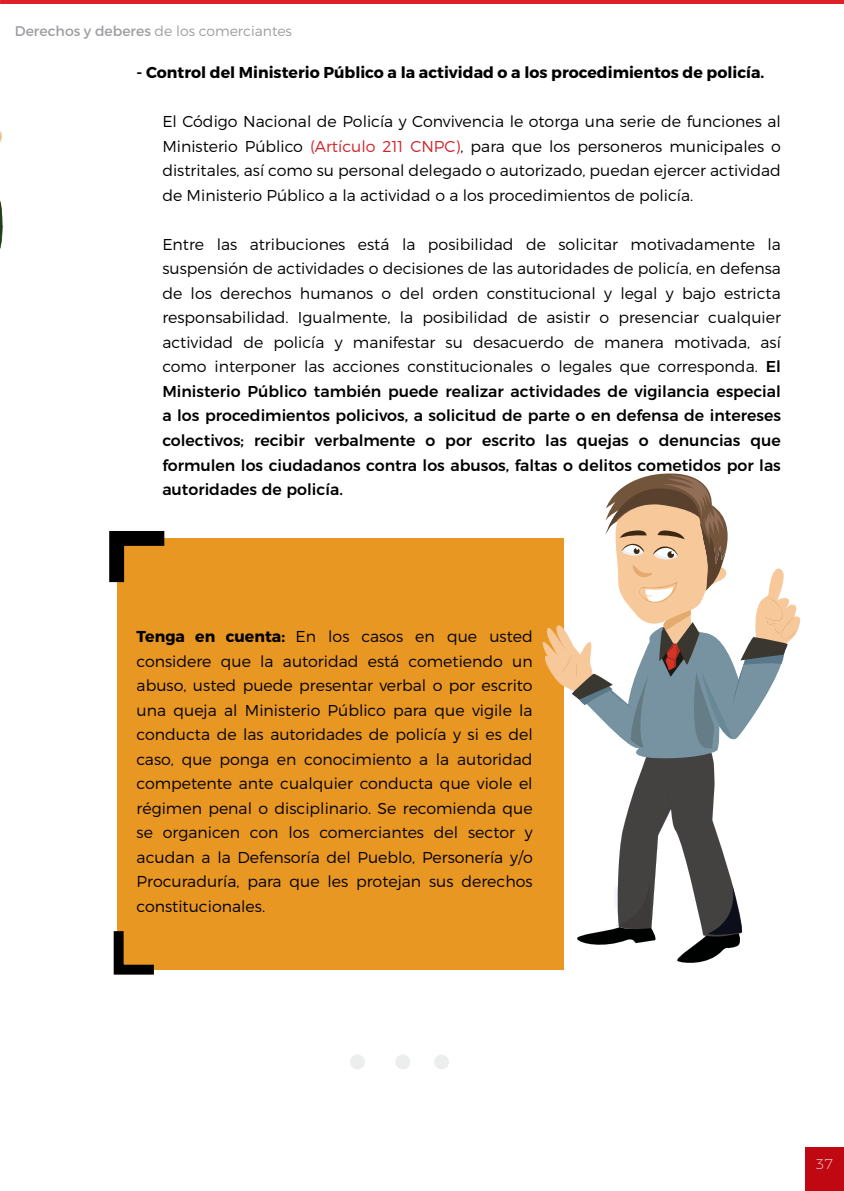
<style>
.page{position:relative;width:844px;height:1191px;background:#fff}
.page>*{position:absolute;margin:0;border:0;box-sizing:border-box;transform-origin:0 0}
.t1{font:300 15.75px/24.5px "Montserrat";color:#000;text-align:justify}
.t2{font:700 15.75px "Montserrat";color:#000}
.t3{font:300 14px "Montserrat";color:#9e9da2}
.t4{font:200 14px "Montserrat Alternates";color:#fff}
.s1{font-weight:400}
.s2{color:#d2232a}
.s3{font-weight:500}
.s4{font-weight:700}
</style>
<div class="page">
<div style="left:804px;top:1147px;width:39px;height:44px;background:#bf0812"></div>
<hr style="left:0;top:0;width:843px;height:4px;background:#de1f26">
<div style="left:117px;top:538px;width:446px;height:432px;background:#e99723"></div>
<svg style="left:542px;top:473px;width:258px;height:493px"></svg>
<svg style="left:109px;top:531px;width:56px;height:52px"></svg>
<svg style="left:113px;top:931px;width:41px;height:44px"></svg>
<div style="left:350px;top:1054px;width:15px;height:15px;background:#eceded;border-radius:50%"></div>
<div style="left:395px;top:1054px;width:15px;height:15px;background:#eceded;border-radius:50%"></div>
<div style="left:434px;top:1054px;width:15px;height:15px;background:#eceded;border-radius:50%"></div>
<svg style="left:0;top:200px;width:3px;height:49px"></svg>
<svg style="left:0;top:131px;width:2px;height:12px"></svg>
<p class="t3" style="left:15px;top:22px;width:278px"><span class="s1">Derechos y deberes</span> de los comerciantes</p>
<p class="t2" style="left:137px;top:63px;width:629px">- Control del Ministerio Público a la actividad o a los procedimientos de policía.</p>
<p class="t1" style="left:162px;top:109px;width:620px">El Código Nacional de Policía y Convivencia le otorga una serie de funciones al Ministerio Público <span class="s2">(Artículo 211 CNPC)</span>, para que los personeros municipales o distritales, así como su personal delegado o autorizado, puedan ejercer actividad de Ministerio Público a la actividad o a los procedimientos de policía.</p>
<p class="t1" style="left:162px;top:232px;width:620px">Entre las atribuciones está la posibilidad de solicitar motivadamente la suspensión de actividades o decisiones de las autoridades de policía, en defensa de los derechos humanos o del orden constitucional y legal y bajo estricta responsabilidad. Igualmente, la posibilidad de asistir o presenciar cualquier actividad de policía y manifestar su desacuerdo de manera motivada, así como interponer las acciones constitucionales o legales que corresponda. <span class="s3">El Ministerio Público también puede realizar actividades de vigilancia especial a los procedimientos policivos, a solicitud de parte o en defensa de intereses colectivos; recibir verbalmente o por escrito las quejas o denuncias que formulen los ciudadanos contra los abusos, faltas o delitos cometidos por las autoridades de policía.</span></p>
<p class="t1" style="left:137px;top:624px;width:397px"><span class="s4">Tenga en cuenta:</span> En los casos en que usted considere que la autoridad está cometiendo un abuso, usted puede presentar verbal o por escrito una queja al Ministerio Público para que vigile la conducta de las autoridades de policía y si es del caso, que ponga en conocimiento a la autoridad competente ante cualquier conducta que viole el régimen penal o disciplinario. Se recomienda que se organicen con los comerciantes del sector y acudan a la Defensoría del Pueblo, Personería y/o Procuraduría, para que les protejan sus derechos constitucionales.</p>
<p class="t4" style="left:815px;top:1153px;width:19px">37</p>
</div>
